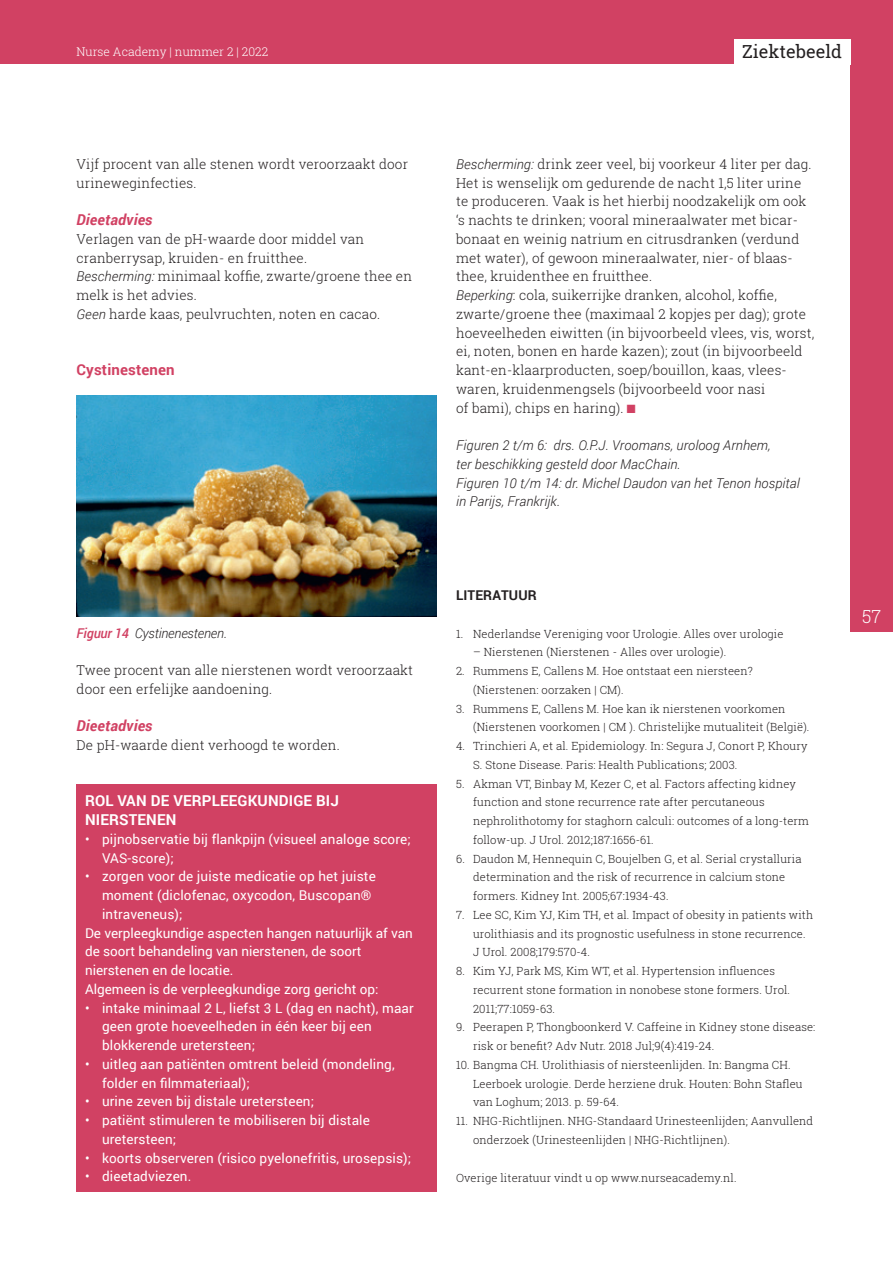
<style>
.page{position:relative;width:893px;height:1263px;background:#fff}
.page>*{position:absolute;margin:0;border:0;box-sizing:border-box;transform-origin:0 0}
.t1{font:18px "Roboto Slab";color:#231f20}
.t2{font:300 18px "Roboto Slab";color:#fff}
.t3{font:700 15px/18.8px "Roboto";letter-spacing:.01em;color:#fff}
.t4{font:italic 700 15px "Roboto";letter-spacing:.01em;color:#d14163}
.t5{font:700 15px "Roboto";letter-spacing:.01em;color:#d14163}
.t6{font:300 13.5px/18.8px "Roboto Slab";letter-spacing:.01em;color:#231f20}
.t7{font:13.5px/18.8px "Roboto";letter-spacing:.01em;color:#fff}
.t8{font:italic 300 13.5px/18.8px "Roboto";letter-spacing:.01em;color:#231f20}
.t9{font:italic 300 13.5px "Roboto";letter-spacing:-.01em;color:#231f20}
.t10{font:700 13.5px "Roboto";letter-spacing:.01em;color:#231f20}
.t11{font:300 12px "Roboto Slab";color:#fff}
.t12{font:300 11.25px/18.8px "Roboto Slab";letter-spacing:.01em;color:#231f20}
.s1{font-family:"Roboto";font-style:italic}
.s2{font-weight:500;color:#d14163}
.s3{font-family:"Courier New";font-weight:400;color:#d14163}
</style>
<div class="page">
<div style="left:850px;top:0;width:43px;height:631px;background:#d14163"></div>
<div style="left:0;top:0;width:893px;height:64px;background:#d14163"></div>
<div style="left:734px;top:39px;width:116px;height:26px;background:#fff"></div>
<div style="left:77px;top:784px;width:360px;height:51px;background:#d14163"></div>
<div style="left:77px;top:823px;width:360px;height:50px;background:#d14163"></div>
<div style="left:77px;top:861px;width:360px;height:68px;background:#d14163"></div>
<div style="left:77px;top:917px;width:360px;height:68px;background:#d14163"></div>
<div style="left:77px;top:973px;width:360px;height:31px;background:#d14163"></div>
<div style="left:77px;top:992px;width:360px;height:68px;background:#d14163"></div>
<div style="left:77px;top:1048px;width:360px;height:50px;background:#d14163"></div>
<div style="left:77px;top:1086px;width:360px;height:30px;background:#d14163"></div>
<div style="left:77px;top:1104px;width:360px;height:50px;background:#d14163"></div>
<div style="left:77px;top:1142px;width:360px;height:31px;background:#d14163"></div>
<div style="left:77px;top:1161px;width:360px;height:30px;background:#d14163"></div>
<img style="left:77px;top:395px;width:360px;height:221px">
<p class="t11" style="left:77px;top:43px;width:193px">Nurse Academy | nummer 2 | 2022</p>
<p class="t6" style="left:77px;top:154px;width:333px">Vijf procent van alle stenen wordt veroorzaakt door urineweginfecties.</p>
<h2 class="t4" style="left:77px;top:209px;width:78px">Dieetadvies</h2>
<p class="t6" style="left:77px;top:229px;width:337px">Verlagen van de pH-waarde door middel van cranberrysap, kruiden- en fruitthee.<br><span class="s1">Bescherming:</span> minimaal koffie, zwarte/groene thee en melk is het advies.<br><span class="s1">Geen</span> harde kaas, peulvruchten, noten en cacao.</p>
<h2 class="t5" style="left:77px;top:359px;width:100px">Cystinestenen</h2>
<p class="t9" style="left:77px;top:623px;width:152px"><span class="s2">Figuur 14</span> Cystinenestenen.</p>
<p class="t6" style="left:77px;top:660px;width:338px">Twee procent van alle nierstenen wordt veroorzaakt door een erfelijke aandoening.</p>
<h2 class="t4" style="left:77px;top:715px;width:78px">Dieetadvies</h2>
<p class="t6" style="left:77px;top:735px;width:265px">De pH-waarde dient verhoogd te worden.</p>
<h2 class="t3" style="left:85px;top:791px;width:255px">ROL VAN DE VERPLEEGKUNDIGE BIJ<br>NIERSTENEN</h2>
<p class="t7" style="left:102px;top:829px;width:310px;text-indent:-17px">• pijnobservatie bij flankpijn (visueel analoge score;<br>VAS-score);</p>
<p class="t7" style="left:85px;top:867px;width:292px">• zorgen voor de juiste medicatie op het juiste</p>
<p class="t7" style="left:102px;top:885px;width:271px">moment (diclofenac, oxycodon, Buscopan®</p>
<p class="t7" style="left:102px;top:904px;width:82px">intraveneus);</p>
<p class="t7" style="left:85px;top:923px;width:329px">De verpleegkundige aspecten hangen natuurlijk af van</p>
<p class="t7" style="left:85px;top:942px;width:278px">de soort behandeling van nierstenen, de soort</p>
<p class="t7" style="left:85px;top:960px;width:150px">nierstenen en de locatie.</p>
<p class="t7" style="left:85px;top:979px;width:295px">Algemeen is de verpleegkundige zorg gericht op:</p>
<p class="t7" style="left:102px;top:998px;width:313px;text-indent:-17px">• intake minimaal 2 L, liefst 3 L (dag en nacht), maar geen grote hoeveelheden in één keer bij een blokkerende uretersteen;</p>
<p class="t7" style="left:102px;top:1054px;width:294px;text-indent:-17px">• uitleg aan patiënten omtrent beleid (mondeling, folder en filmmateriaal);</p>
<p class="t7" style="left:85px;top:1092px;width:231px">• urine zeven bij distale uretersteen;</p>
<p class="t7" style="left:102px;top:1110px;width:269px;text-indent:-17px">• patiënt stimuleren te mobiliseren bij distale uretersteen;</p>
<p class="t7" style="left:85px;top:1148px;width:328px">• koorts observeren (risico pyelonefritis, urosepsis);</p>
<p class="t7" style="left:85px;top:1167px;width:108px">• dieetadviezen.</p>
<h1 class="t1" style="left:742px;top:39px;width:101px">Ziektebeeld</h1>
<p class="t6" style="left:456px;top:154px;width:360px"><span class="s1">Bescherming:</span> drink zeer veel, bij voorkeur 4 liter per dag.<br>Het is wenselijk om gedurende de nacht 1,5 liter urine te produceren. Vaak is het hierbij noodzakelijk om ook ‘s nachts te drinken; vooral mineraalwater met bicar&shy;bonaat en weinig natrium en citrusdranken (verdund met water), of gewoon mineraalwater, nier- of blaas&shy;thee, kruidenthee en fruitthee.<br><span class="s1">Beperking</span>: cola, suikerrijke dranken, alcohol, koffie, zwarte/groene thee (maximaal 2 kopjes per dag); grote hoeveelheden eiwitten (in bijvoorbeeld vlees, vis, worst, ei, noten, bonen en harde kazen); zout (in bijvoorbeeld kant-en-klaarproducten, soep/bouillon, kaas, vlees&shy;waren, kruidenmengsels (bijvoorbeeld voor nasi<br>of bami), chips en haring). <span class="s3">■</span></p>
<p class="t8" style="left:456px;top:435px;width:345px">Figuren 2 t/m 6: drs. O.P.J. Vroomans, uroloog Arnhem,<br>ter beschikking gesteld door MacChain.<br>Figuren 10 t/m 14: dr. Michel Daudon van het Tenon hospital in Parijs, Frankrijk.</p>
<p class="t10" style="left:456px;top:586px;width:82px">LITERATUUR</p>
<p class="t12" style="left:456px;top:624px;width:329px">1. Nederlandse Vereniging voor Urologie. Alles over urologie</p>
<p class="t12" style="left:473px;top:643px;width:255px">– Nierstenen (Nierstenen - Alles over urologie).</p>
<p class="t12" style="left:473px;top:661px;width:281px;text-indent:-17px">2. Rummens E, Callens M. Hoe ontstaat een niersteen? (Nierstenen: oorzaken | CM).</p>
<p class="t12" style="left:473px;top:699px;width:338px;text-indent:-17px">3. Rummens E, Callens M. Hoe kan ik nierstenen voorkomen (Nierstenen voorkomen | CM ). Christelijke mutualiteit (België).</p>
<p class="t12" style="left:473px;top:736px;width:336px;text-indent:-17px">4. Trinchieri A, et al. Epidemiology. In: Segura J, Conort P, Khoury<br>S. Stone Disease. Paris: Health Publications; 2003.</p>
<p class="t12" style="left:473px;top:774px;width:337px;text-indent:-17px">5. Akman VT, Binbay M, Kezer C, et al. Factors affecting kidney function and stone recurrence rate after percutaneous nephrolithotomy for staghorn calculi: outcomes of a long-term follow-up. J Urol. 2012;187:1656-61.</p>
<p class="t12" style="left:473px;top:849px;width:330px;text-indent:-17px">6. Daudon M, Hennequin C, Boujelben G, et al. Serial crystalluria determination and the risk of recurrence in calcium stone formers. Kidney Int. 2005;67:1934-43.</p>
<p class="t12" style="left:473px;top:905px;width:342px;text-indent:-17px">7. Lee SC, Kim YJ, Kim TH, et al. Impact of obesity in patients with urolithiasis and its prognostic usefulness in stone recurrence.<br>J Urol. 2008;179:570-4.</p>
<p class="t12" style="left:473px;top:961px;width:318px;text-indent:-17px">8. Kim YJ, Park MS, Kim WT, et al. Hypertension influences recurrent stone formation in nonobese stone formers. Urol.<br>2011;77:1059-63.</p>
<p class="t12" style="left:473px;top:1018px;width:344px;text-indent:-17px">9. Peerapen P, Thongboonkerd V. Caffeine in Kidney stone disease: risk or benefit? Adv Nutr. 2018 Jul;9(4):419-24.</p>
<p class="t12" style="left:473px;top:1055px;width:331px;text-indent:-17px">10. Bangma CH. Urolithiasis of niersteenlijden. In: Bangma CH.<br>Leerboek urologie. Derde herziene druk. Houten: Bohn Stafleu van Loghum; 2013. p. 59-64.</p>
<p class="t12" style="left:473px;top:1111px;width:342px;text-indent:-17px">11. NHG-Richtlijnen. NHG-Standaard Urinesteenlijden; Aanvullend onderzoek (Urinesteenlijden | NHG-Richtlijnen).</p>
<p class="t12" style="left:456px;top:1168px;width:282px">Overige literatuur vindt u op www.nurseacademy.nl.</p>
<h1 class="t2" style="left:862px;top:604px;width:21px">57</h1>
</div>
